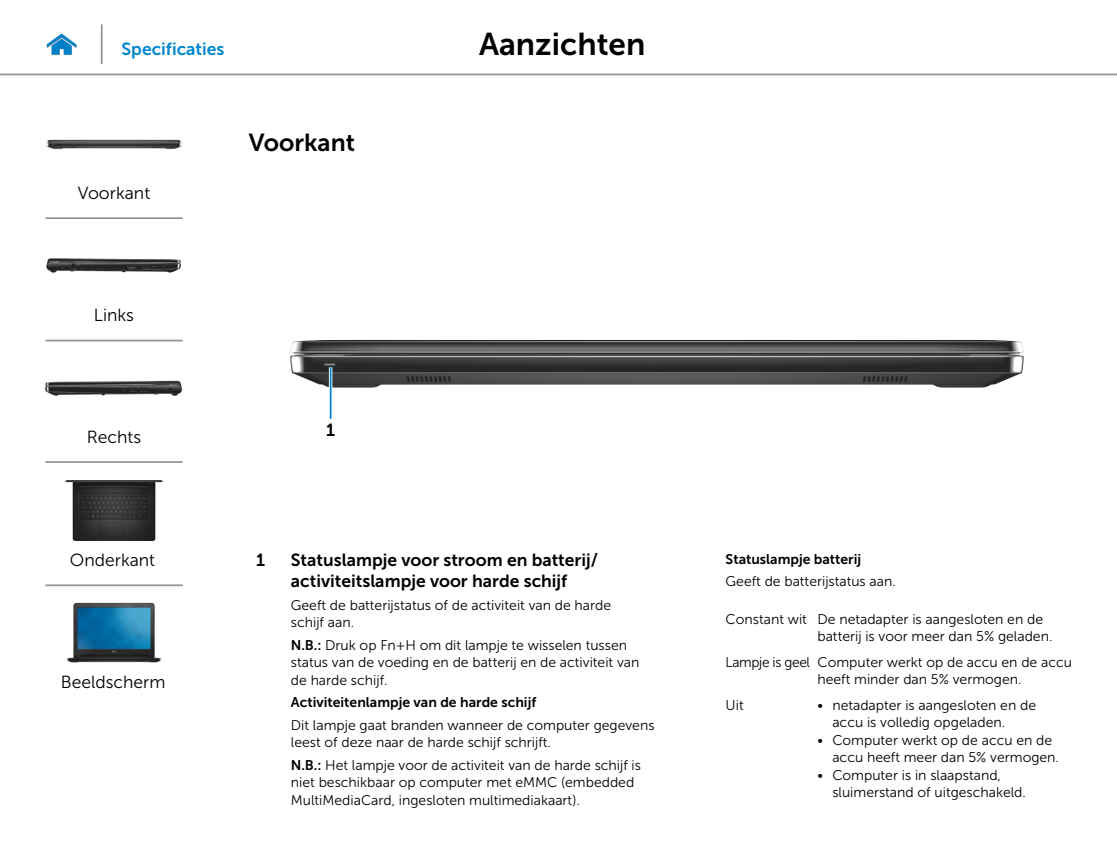
<style>
.page{position:relative;width:1117px;height:844px;background:#fff}
.page>*{position:absolute;margin:0;border:0;box-sizing:border-box;transform-origin:0 0}
.t1{font:31.5px "Museo Sans For Dell 700";color:#000}
.Head2{font:24.5px "Museo Sans For Dell 700";color:#000}
.Callout_Head{font:17.5px/21px "Museo Sans For Dell 700";color:#000}
.t2{font:17.5px "Museo Sans For Dell 300";color:#000}
.Hyperlink{font:17.5px "Museo Sans For Dell 700";color:#0087cc}
.Callout-L{font:17.5px "Museo Sans For Dell 700";color:#000}
.Callout_description{font:14px/17.5px "Museo Sans For Dell 300";color:#000}
.Callout_description-2{font:14px "Museo Sans For Dell 700";color:#000}
.Callout_description-3{font:14px "Museo Sans For Dell 300";letter-spacing:-.025em;color:#000}
.s1{font-family:"Museo Sans For Dell 700"}
</style>
<div class="page">
<hr style="left:0;top:74px;width:1116px;height:1px;background:#939598">
<img style="left:46px;top:33px;width:31px;height:23px">
<img style="left:290px;top:340px;width:734px;height:48px">
<hr style="left:329px;top:367px;width:3px;height:52px;background:#fff">
<hr style="left:330px;top:367px;width:1px;height:52px;background:#0087cc">
<hr style="left:101px;top:24px;width:2px;height:40px;background:#939598">
<img style="left:46px;top:139px;width:136px;height:10px">
<img style="left:46px;top:258px;width:135px;height:15px">
<img style="left:45px;top:380px;width:137px;height:16px">
<img style="left:65px;top:480px;width:98px;height:60px">
<img style="left:66px;top:602px;width:95px;height:60px">
<hr style="left:45px;top:217px;width:138px;height:2px;background:#939598">
<hr style="left:45px;top:339px;width:138px;height:2px;background:#939598">
<hr style="left:45px;top:461px;width:138px;height:2px;background:#939598">
<hr style="left:45px;top:584px;width:138px;height:2px;background:#939598">
<p class="Hyperlink" style="left:122px;top:39px;width:104px">Specificaties</p>
<h1 class="t1" style="left:479px;top:26px;width:168px">Aanzichten</h1>
<p class="t2" style="left:78px;top:183px;width:74px">Voorkant</p>
<p class="t2" style="left:94px;top:305px;width:41px">Links</p>
<p class="t2" style="left:87px;top:428px;width:56px">Rechts</p>
<p class="t2" style="left:70px;top:550px;width:87px">Onderkant</p>
<p class="t2" style="left:61px;top:672px;width:106px">Beeldscherm</p>
<p class="Head2" style="left:249px;top:128px;width:108px">Voorkant</p>
<p class="Callout-L" style="left:326px;top:420px;width:10px">1</p>
<p class="Callout_Head" style="left:256px;top:549px;width:10px">1</p>
<p class="Callout_Head" style="left:291px;top:549px;width:308px">Statuslampje voor stroom en batterij/ activiteitslampje voor harde schijf</p>
<p class="Callout_description" style="left:291px;top:596px;width:322px">Geeft de batterijstatus of de activiteit van de harde schijf aan.</p>
<p class="Callout_description" style="left:291px;top:636px;width:350px"><span class="s1">N.B.:</span> Druk op Fn+H om dit lampje te wisselen tussen status van de voeding en de batterij en de activiteit van de harde schijf.</p>
<p class="Callout_description-2" style="left:291px;top:694px;width:247px">Activiteitenlampje van de harde schijf</p>
<p class="Callout_description" style="left:291px;top:716px;width:365px">Dit lampje gaat branden wanneer de computer gegevens leest of deze naar de harde schijf schrijft.</p>
<p class="Callout_description" style="left:291px;top:756px;width:351px"><span class="s1">N.B.:</span> Het lampje voor de activiteit van de harde schijf is niet beschikbaar op computer met eMMC (embedded<br>MultiMediaCard, ingesloten multimediakaart).</p>
<p class="Callout_description-2" style="left:725px;top:550px;width:137px">Statuslampje batterij</p>
<p class="Callout_description" style="left:725px;top:572px;width:172px">Geeft de batterijstatus aan.</p>
<p class="Callout_description" style="left:725px;top:610px;width:83px">Constant wit</p>
<p class="Callout_description" style="left:817px;top:610px;width:236px">De netadapter is aangesloten en de batterij is voor meer dan 5% geladen.</p>
<p class="Callout_description-3" style="left:725px;top:654px;width:86px">Lampje is geel</p>
<p class="Callout_description" style="left:817px;top:653px;width:256px">Computer werkt op de accu en de accu heeft minder dan 5% vermogen.</p>
<p class="Callout_description" style="left:725px;top:696px;width:20px">Uit</p>
<p class="Callout_description" style="left:832px;top:696px;width:205px;text-indent:-15px">• netadapter is aangesloten en de accu is volledig opgeladen.</p>
<p class="Callout_description" style="left:832px;top:731px;width:228px;text-indent:-15px">• Computer werkt op de accu en de accu heeft meer dan 5% vermogen.</p>
<p class="Callout_description" style="left:832px;top:766px;width:195px;text-indent:-15px">• Computer is in slaapstand, sluimerstand of uitgeschakeld.</p>
</div>
